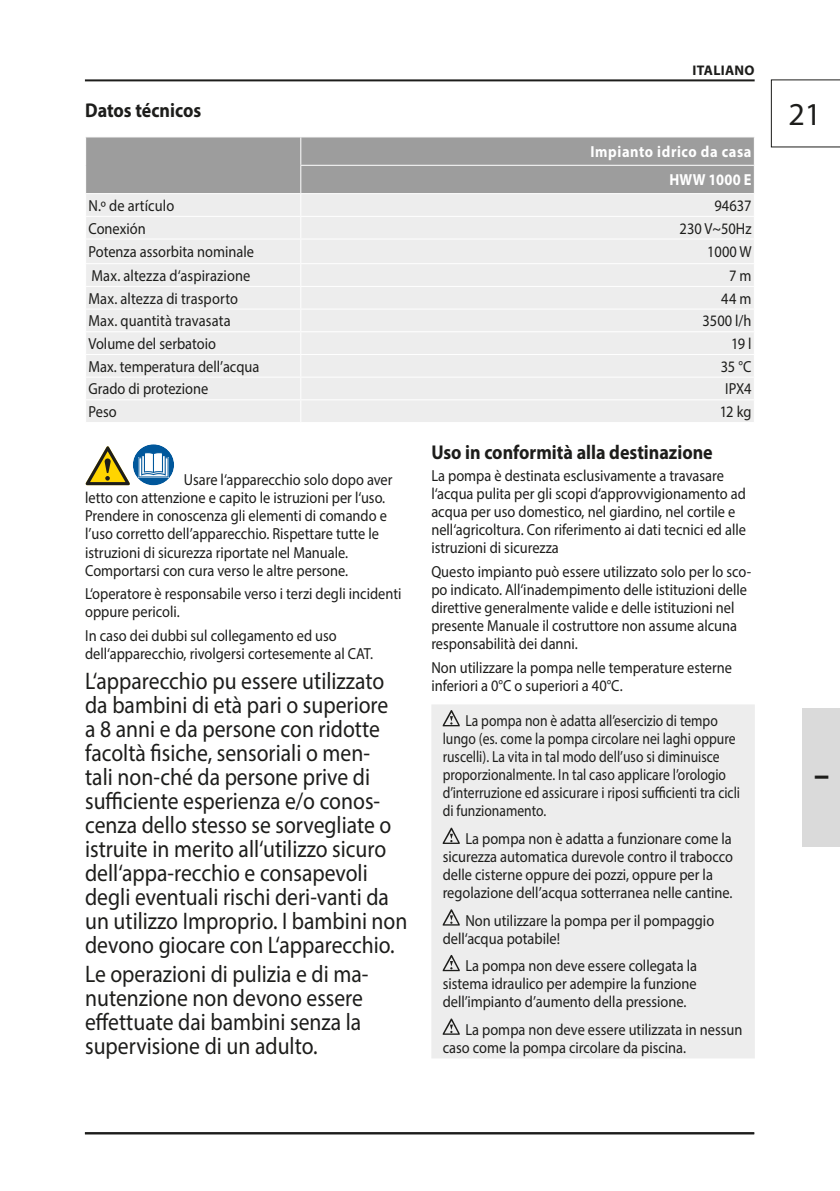
<style>
.page{position:relative;width:840px;height:1191px;background:#fff}
.page>*{position:absolute;margin:0;border:0;box-sizing:border-box;transform-origin:0 0}
.t1{font:32px "Myriad Pro";color:#1d1d1b}
.t2{font:24px/24px "Myriad Pro";color:#1d1d1b;scale:.9 1}
.t3{font:700 20px "Myriad Pro";color:#1d1d1b;scale:.9 1}
.t4{font:700 20px "Myriad Pro";color:#1d1d1b}
.t5{font:16px/18px "Myriad Pro";color:#1d1d1b;scale:.9 1}
.t6{font:16px/18px "Myriad Pro";color:#1d1d1b;scale:.85 1}
.t7{font:700 16px/28.4px "Myriad Pro";letter-spacing:.04em;color:#fff;text-align:right;scale:.9 1}
.t8{font:700 14px "Myriad Pro";letter-spacing:.02em;color:#1d1d1b}
</style>
<div class="page">
<hr style="left:85px;top:1132px;width:668px;height:2px;background:#1d1d1b">
<hr style="left:85px;top:79px;width:669px;height:2px;background:#1d1d1b">
<svg style="left:770px;top:79px;width:69px;height:69px"></svg>
<hr style="left:839px;top:708px;width:1px;height:138px;background:#dadada">
<div style="left:801px;top:708px;width:38px;height:138px;background:#dadada"></div>
<svg style="left:85px;top:137px;width:669px;height:285px;background:#dedede"></svg>
<svg style="left:133px;top:444px;width:41px;height:41px"></svg>
<svg style="left:138px;top:452px;width:30px;height:25px"></svg>
<svg style="left:86px;top:446px;width:44px;height:39px"></svg>
<div style="left:431px;top:704px;width:323px;height:354px;background:#ededed"></div>
<svg style="left:442px;top:710px;width:17px;height:16px"></svg>
<svg style="left:442px;top:827px;width:17px;height:17px"></svg>
<svg style="left:442px;top:909px;width:17px;height:16px"></svg>
<svg style="left:442px;top:955px;width:17px;height:16px"></svg>
<svg style="left:442px;top:1018px;width:17px;height:16px"></svg>
<p class="t3" style="left:85px;top:97px;width:130px">Datos técnicos</p>
<p class="t8" style="left:692px;top:61px;width:63px">ITALIANO</p>
<p class="t7" style="left:590px;top:137px;width:180px">Impianto idrico da casa<br>HWW 1000 E</p>
<p class="t5" style="left:88px;top:196px;width:97px">N.º de artículo</p>
<p class="t5" style="left:714px;top:196px;width:43px">94637</p>
<p class="t5" style="left:88px;top:219px;width:65px">Conexión</p>
<p class="t5" style="left:679px;top:219px;width:81px">230 V~50Hz</p>
<p class="t5" style="left:88px;top:243px;width:185px">Potenza assorbita nominale</p>
<p class="t5" style="left:706px;top:243px;width:51px">1000 W</p>
<p class="t5" style="left:91px;top:266px;width:178px">Max. altezza d‘aspirazione</p>
<p class="t5" style="left:728px;top:266px;width:26px">7 m</p>
<p class="t5" style="left:88px;top:289px;width:168px">Max. altezza di trasporto</p>
<p class="t5" style="left:720px;top:289px;width:35px">44 m</p>
<p class="t5" style="left:88px;top:312px;width:159px">Max. quantità travasata</p>
<p class="t5" style="left:702px;top:312px;width:56px">3500 l/h</p>
<p class="t5" style="left:88px;top:334px;width:143px">Volume del serbatoio</p>
<p class="t5" style="left:730px;top:334px;width:24px">19 l</p>
<p class="t5" style="left:88px;top:357px;width:191px">Max. temperatura dell’acqua</p>
<p class="t5" style="left:720px;top:357px;width:36px">35 °C</p>
<p class="t5" style="left:88px;top:380px;width:135px">Grado di protezione</p>
<p class="t5" style="left:724px;top:380px;width:31px">IPX4</p>
<p class="t5" style="left:88px;top:402px;width:33px">Peso</p>
<p class="t5" style="left:719px;top:402px;width:37px">12 kg</p>
<p class="t5" style="left:85px;top:471px;width:343px;text-indent:99px">Usare l‘apparecchio solo dopo aver letto con attenzione e capito le istruzioni per l‘uso.<br>Prendere in conoscenza gli elementi di comando e l’uso corretto dell’apparecchio. Rispettare tutte le istruzioni di sicurezza riportate nel Manuale.<br>Comportarsi con cura verso le altre persone.</p>
<p class="t5" style="left:85px;top:584px;width:353px">L‘operatore è responsabile verso i terzi degli incidenti oppure pericoli.</p>
<p class="t5" style="left:85px;top:626px;width:321px">In caso dei dubbi sul collegamento ed uso dell‘apparecchio, rivolgersi cortesemente al CAT.</p>
<p class="t2" style="left:85px;top:668px;width:359px">L‘apparecchio pu essere utilizzato da bambini di età pari o superiore<br>a 8 anni e da persone con ridotte facoltà fisiche, sensoriali o men-<br>tali non-ché da persone prive di sufficiente esperienza e/o conos&shy;cenza dello stesso se sorvegliate o istruite in merito all‘utilizzo sicuro dell‘appa-recchio e consapevoli degli eventuali rischi deri-vanti da un utilizzo Improprio. I bambini non devono giocare con L‘apparecchio.</p>
<h2 class="t2" style="left:85px;top:962px;width:316px">Le operazioni di pulizia e di ma&shy;nutenzione non devono essere effettuate dai bambini senza la supervisione di un adulto.</h2>
<p class="t3" style="left:431px;top:439px;width:314px">Uso in conformità alla destinazione</p>
<p class="t5" style="left:431px;top:467px;width:351px">La pompa è destinata esclusivamente a travasare l‘acqua pulita per gli scopi d‘approvvigionamento ad acqua per uso domestico, nel giardino, nel cortile e nell‘agricoltura. Con riferimento ai dati tecnici ed alle istruzioni di sicurezza</p>
<p class="t5" style="left:431px;top:562px;width:356px">Questo impianto può essere utilizzato solo per lo sco&shy;po indicato. All‘inadempimento delle istituzioni delle direttive generalmente valide e delle istituzioni nel presente Manuale il costruttore non assume alcuna responsabilità dei danni.</p>
<p class="t5" style="left:431px;top:658px;width:335px">Non utilizzare la pompa nelle temperature esterne inferiori a 0°C o superiori a 40°C.</p>
<p class="t6" style="left:442px;top:711px;width:351px;text-indent:23px">La pompa non è adatta all’esercizio di tempo lungo (es. come la pompa circolare nei laghi oppure ruscelli). La vita in tal modo dell’uso si diminuisce proporzionalmente. In tal caso applicare l’orologio d’interruzione ed assicurare i riposi sufficienti tra cicli di funzionamento.</p>
<p class="t5" style="left:442px;top:829px;width:324px;text-indent:23px">La pompa non è adatta a funzionare come la sicurezza automatica durevole contro il trabocco delle cisterne oppure dei pozzi, oppure per la regolazione dell’acqua sotterranea nelle cantine.</p>
<p class="t5" style="left:442px;top:911px;width:303px;text-indent:23px">Non utilizzare la pompa per il pompaggio dell‘acqua potabile!</p>
<p class="t5" style="left:442px;top:956px;width:284px;text-align:justify;text-indent:23px">La pompa non deve essere collegata la sistema idraulico per adempire la funzione dell’impianto d’aumento della pressione.</p>
<p class="t5" style="left:442px;top:1020px;width:334px;text-indent:23px">La pompa non deve essere utilizzata in nessun caso come la pompa circolare da piscina.</p>
<h1 class="t1" style="left:788px;top:95px;width:34px">21</h1>
<p class="t4" style="left:808px;top:780px;width:7px;rotate:-90deg">I</p>
</div>
